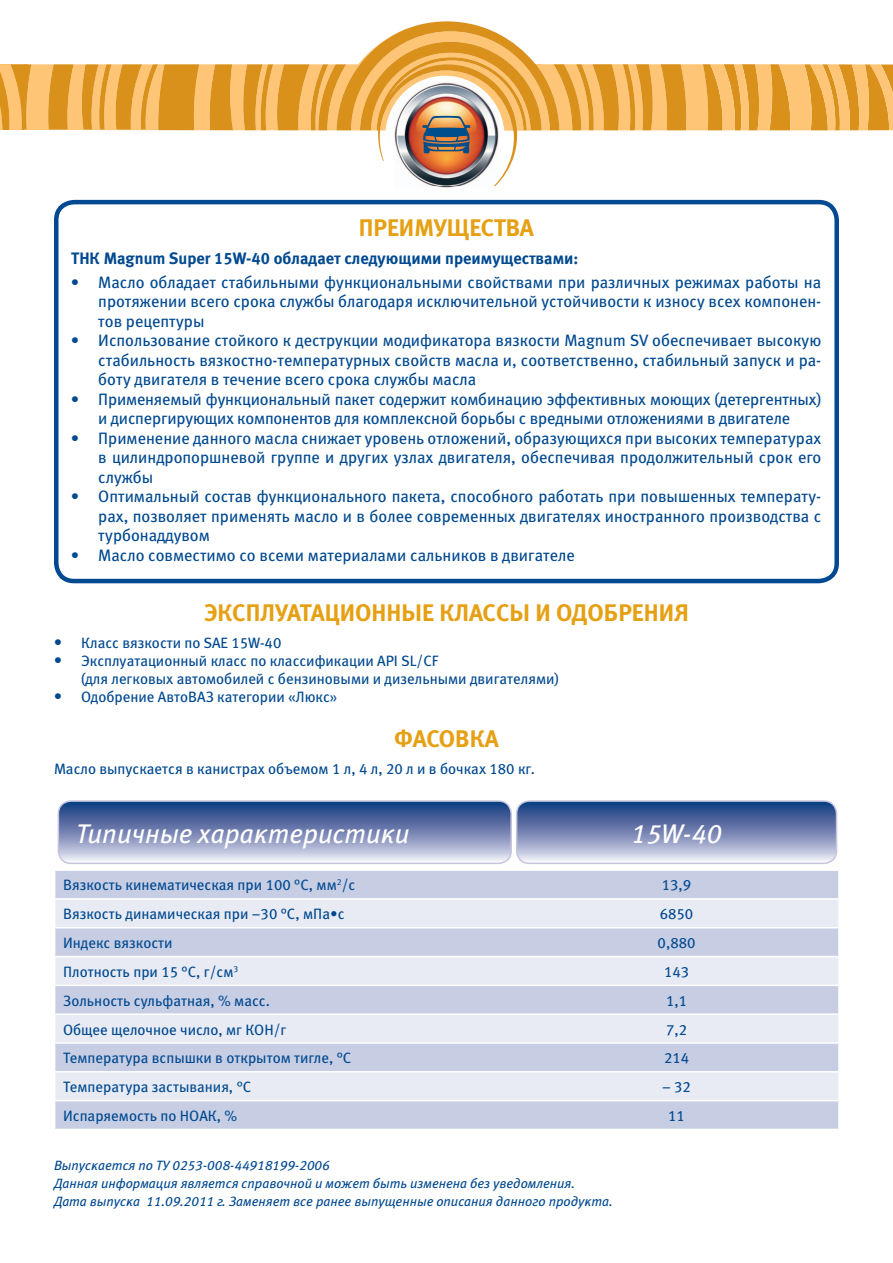
<style>
.page{position:relative;width:893px;height:1263px;background:#fff}
.page>*{position:absolute;margin:0;border:0;box-sizing:border-box;transform-origin:0 0}
.t1{font:italic 27px "Meta Book LFC";color:#fff}
.t2{font:24px "Meta Bold LFC";color:#e6a014}
.t3{font:16.5px/19.5px "Meta Book LFC";color:#014990;text-align:justify}
.t4{font:16.5px "Meta Bold LFC";color:#014990}
.t5{font:15px/18px "Meta Book LFC";color:#014990}
.t6{font:italic 13.5px/18px "Meta Book LFC";color:#014990}
.s1{font-family:"Meta Bold C"}
.s2{font-family:"Meta Bold C";font-size:16.5px}
</style>
<div class="page">
<svg style="left:0;top:21px;width:893px;height:166px"></svg>
<div style="left:54px;top:200px;width:785px;height:383px;border:4px solid #014990;border-radius:18px"></div>
<svg style="left:55px;top:871px;width:783px;height:258px;background:#d6dceb"></svg>
<hr style="left:54px;top:1100px;width:461px;height:1px;background:#fff">
<hr style="left:515px;top:898px;width:323px;height:2px;background:#fff">
<hr style="left:515px;top:927px;width:323px;height:1px;background:#fff">
<hr style="left:515px;top:956px;width:323px;height:1px;background:#fff">
<hr style="left:515px;top:985px;width:323px;height:1px;background:#fff">
<hr style="left:515px;top:1013px;width:323px;height:2px;background:#fff">
<hr style="left:515px;top:1042px;width:323px;height:2px;background:#fff">
<hr style="left:515px;top:1071px;width:323px;height:1px;background:#fff">
<hr style="left:515px;top:1100px;width:323px;height:1px;background:#fff">
<svg style="left:58px;top:803px;width:453px;height:60px;background:#7a8ab6"></svg>
<div style="left:58px;top:800px;width:454px;height:64px;border:2px solid #c7c4de;border-radius:13px"></div>
<svg style="left:517px;top:801px;width:319px;height:62px;background:#7a8bb6"></svg>
<div style="left:516px;top:800px;width:321px;height:64px;border:2px solid #c7c4de;border-radius:13px"></div>
<h2 class="t2" style="left:359px;top:213px;width:175px">ПрЕИмущества</h2>
<p class="t4" style="left:71px;top:248px;width:509px">ТНК Magnum Super 15W-40 обладает следующими преимуществами:</p>
<p class="t3" style="left:98px;top:272px;width:724px;text-indent:-27px"><span class="s1">•</span> Масло обладает стабильными функциональными свойствами при различных режимах работы на протяжении всего срока службы благодаря исключительной устойчивости к износу всех компонен&shy;тов рецептуры</p>
<p class="t3" style="left:98px;top:330px;width:724px;text-indent:-27px"><span class="s1">•</span> Использование стойкого к деструкции модификатора вязкости Magnum SV обеспечивает высокую стабильность вязкостно-температурных свойств масла и, соответственно, стабильный запуск и ра&shy;боту двигателя в течение всего срока службы масла</p>
<p class="t3" style="left:71px;top:389px;width:752px;text-align:center"><span class="s1">•</span> Применяемый функциональный пакет содержит комбинацию эффективных моющих (детергентных) и диспергирующих компонентов для комплексной борьбы с вредными отложениями в двигателе</p>
<p class="t3" style="left:98px;top:428px;width:725px;text-indent:-27px"><span class="s1">•</span> Применение данного масла снижает уровень отложений, образующихся при высоких температурах в цилиндропоршневой группе и других узлах двигателя, обеспечивая продолжительный срок его службы</p>
<p class="t3" style="left:98px;top:487px;width:725px;text-indent:-27px"><span class="s1">•</span> Оптимальный состав функционального пакета, способного работать при повышенных температу&shy;рах, позволяет применять масло и в более современных двигателях иностранного производства с турбонаддувом</p>
<p class="t3" style="left:71px;top:545px;width:505px"><span class="s1">•</span> Масло совместимо со всеми материалами сальников в двигателе</p>
<h2 class="t2" style="left:204px;top:598px;width:486px">Эксплуатационн ые классы и одобрения</h2>
<p class="t5" style="left:54px;top:634px;width:229px"><span class="s2">•</span> Класс вязкости по SAE 15W-40</p>
<p class="t5" style="left:81px;top:652px;width:479px;text-indent:-27px"><span class="s2">•</span> Эксплуатационный класс по классификации API SL/CF<br>(для легковых автомобилей с бензиновыми и дизельными двигателями)</p>
<p class="t5" style="left:54px;top:688px;width:285px"><span class="s2">•</span> Одобрение АвтоВАЗ категории «Люкс»</p>
<h2 class="t2" style="left:394px;top:725px;width:48px">ФАСОВК</h2>
<h2 class="t2" style="left:485px;top:725px;width:15px">А</h2>
<p class="t5" style="left:54px;top:760px;width:483px">Масло выпускается в канистрах объемом 1 л, 4 л, 20 л и в бочках 180 кг.</p>
<h1 class="t1" style="left:76px;top:818px;width:335px">Типичные характеристики</h1>
<h1 class="t1" style="left:631px;top:818px;width:92px">15W-40</h1>
<p class="t5" style="left:63px;top:876px;width:294px">Вязкость кинематическая при 100 °С, мм<sup>2</sup>/с</p>
<p class="t5" style="left:662px;top:876px;width:31px">13,9</p>
<p class="t5" style="left:63px;top:905px;width:283px">Вязкость динамическая при –30 °С, мПа•с</p>
<p class="t5" style="left:660px;top:905px;width:35px">6850</p>
<p class="t5" style="left:63px;top:934px;width:111px">Индекс вязкости</p>
<p class="t5" style="left:658px;top:934px;width:39px">0,880</p>
<p class="t5" style="left:63px;top:963px;width:177px">Плотность при 15 °С, г/см<sup>3</sup></p>
<p class="t5" style="left:664px;top:963px;width:27px">143</p>
<p class="t5" style="left:63px;top:991px;width:208px">Зольность сульфатная, % масс.</p>
<p class="t5" style="left:666px;top:991px;width:23px">1,1</p>
<p class="t5" style="left:63px;top:1020px;width:225px">Общее щелочное число, мг КОН/г</p>
<p class="t5" style="left:666px;top:1020px;width:23px">7,2</p>
<p class="t5" style="left:63px;top:1049px;width:290px">Температура вспышки в открытом тигле, °С</p>
<p class="t5" style="left:664px;top:1049px;width:27px">214</p>
<p class="t5" style="left:63px;top:1078px;width:190px">Температура застывания, °С</p>
<p class="t5" style="left:662px;top:1078px;width:30px">– 32</p>
<p class="t5" style="left:63px;top:1107px;width:175px">Испаряемость по НОАК, %</p>
<p class="t5" style="left:668px;top:1107px;width:18px">11</p>
<p class="t6" style="left:54px;top:1156px;width:277px">Выпускается по ТУ 0253-008-44918199-2006</p>
<p class="t6" style="left:54px;top:1174px;width:560px">Данная информация является справочной и может быть изменена без уведомления.<br>Дата выпуска 11.09.2011 г. Заменяет все ранее выпущенные описания данного продукта.</p>
</div>
